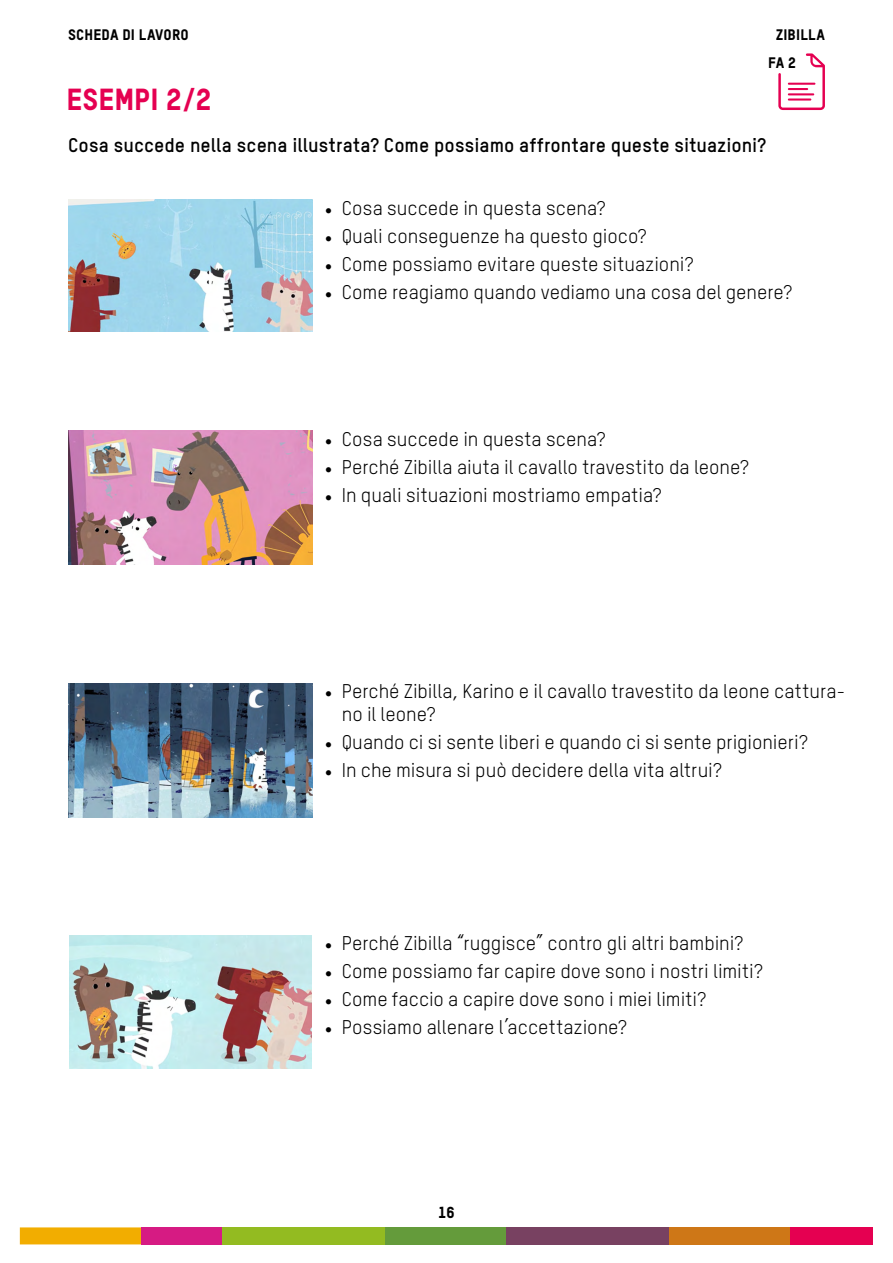
<style>
.page{position:relative;width:893px;height:1263px;background:#fff}
.page>*{position:absolute;margin:0;border:0;box-sizing:border-box;transform-origin:0 0}
.t1{font:30px "TSTARPRO Headline";color:#e50051}
.t2{font:19.5px/22.5px "TSTARPRO";color:#000}
.t3{font:700 19.5px "TSTARPRO";letter-spacing:.005em;color:#000}
.t4{font:15.75px "TSTARPRO Headline";color:#000}
.t5{font:15px "TSTARPRO Headline";letter-spacing:.01em;color:#000}
.s1{font-family:"Minion Pro"}
</style>
<div class="page">
<div style="left:20px;top:1227px;width:121px;height:17px;background:#f2ad00"></div>
<div style="left:141px;top:1227px;width:82px;height:17px;background:#d61b83"></div>
<div style="left:223px;top:1227px;width:162px;height:17px;background:#93bb21"></div>
<div style="left:385px;top:1227px;width:122px;height:17px;background:#649b3b"></div>
<div style="left:507px;top:1227px;width:162px;height:17px;background:#784161"></div>
<div style="left:669px;top:1227px;width:122px;height:17px;background:#ce7717"></div>
<div style="left:791px;top:1227px;width:82px;height:17px;background:#e50051"></div>
<svg style="left:778px;top:53px;width:47px;height:57px"></svg>
<img style="left:68px;top:431px;width:244px;height:133px">
<img style="left:68px;top:200px;width:244px;height:132px">
<img style="left:69px;top:683px;width:243px;height:134px">
<img style="left:70px;top:935px;width:241px;height:134px">
<p class="t5" style="left:68px;top:25px;width:122px">SCHEDA DI LAVORO</p>
<p class="t5" style="left:776px;top:25px;width:50px">ZIBILLA</p>
<p class="t5" style="left:768px;top:53px;width:29px">FA 2</p>
<h1 class="t1" style="left:67px;top:81px;width:146px">ESEMPI 2/2</h1>
<p class="t3" style="left:68px;top:133px;width:699px">Cosa succede nella scena illustrata? Come possiamo affrontare queste situazioni?</p>
<p class="t2" style="left:325px;top:197px;width:282px"><span class="s1">•</span> Cosa succede in questa scena?</p>
<p class="t2" style="left:325px;top:225px;width:323px"><span class="s1">•</span> Quali conseguenze ha questo gioco?</p>
<p class="t2" style="left:325px;top:253px;width:370px"><span class="s1">•</span> Come possiamo evitare queste situazioni?</p>
<p class="t2" style="left:325px;top:281px;width:469px"><span class="s1">•</span> Come reagiamo quando vediamo una cosa del genere?</p>
<p class="t2" style="left:325px;top:427px;width:282px"><span class="s1">•</span> Cosa succede in questa scena?</p>
<p class="t2" style="left:325px;top:455px;width:426px"><span class="s1">•</span> Perché Zibilla aiuta il cavallo travestito da leone?</p>
<p class="t2" style="left:325px;top:483px;width:338px"><span class="s1">•</span> In quali situazioni mostriamo empatia?</p>
<p class="t2" style="left:342px;top:680px;width:505px;text-indent:-17px"><span class="s1">•</span> Perché Zibilla, Karino e il cavallo travestito da leone cattura&shy;no il leone?</p>
<p class="t2" style="left:325px;top:731px;width:484px"><span class="s1">•</span> Quando ci si sente liberi e quando ci si sente prigionieri?</p>
<p class="t2" style="left:325px;top:759px;width:399px"><span class="s1">•</span> In che misura si può decidere della vita altrui?</p>
<p class="t2" style="left:325px;top:932px;width:420px"><span class="s1">•</span> Perché Zibilla “ruggisce” contro gli altri bambini?</p>
<p class="t2" style="left:325px;top:960px;width:440px"><span class="s1">•</span> Come possiamo far capire dove sono i nostri limiti?</p>
<p class="t2" style="left:325px;top:988px;width:383px"><span class="s1">•</span> Come faccio a capire dove sono i miei limiti?</p>
<p class="t2" style="left:325px;top:1016px;width:304px"><span class="s1">•</span> Possiamo allenare l’accettazione?</p>
<p class="t4" style="left:438px;top:1202px;width:18px">16</p>
</div>
